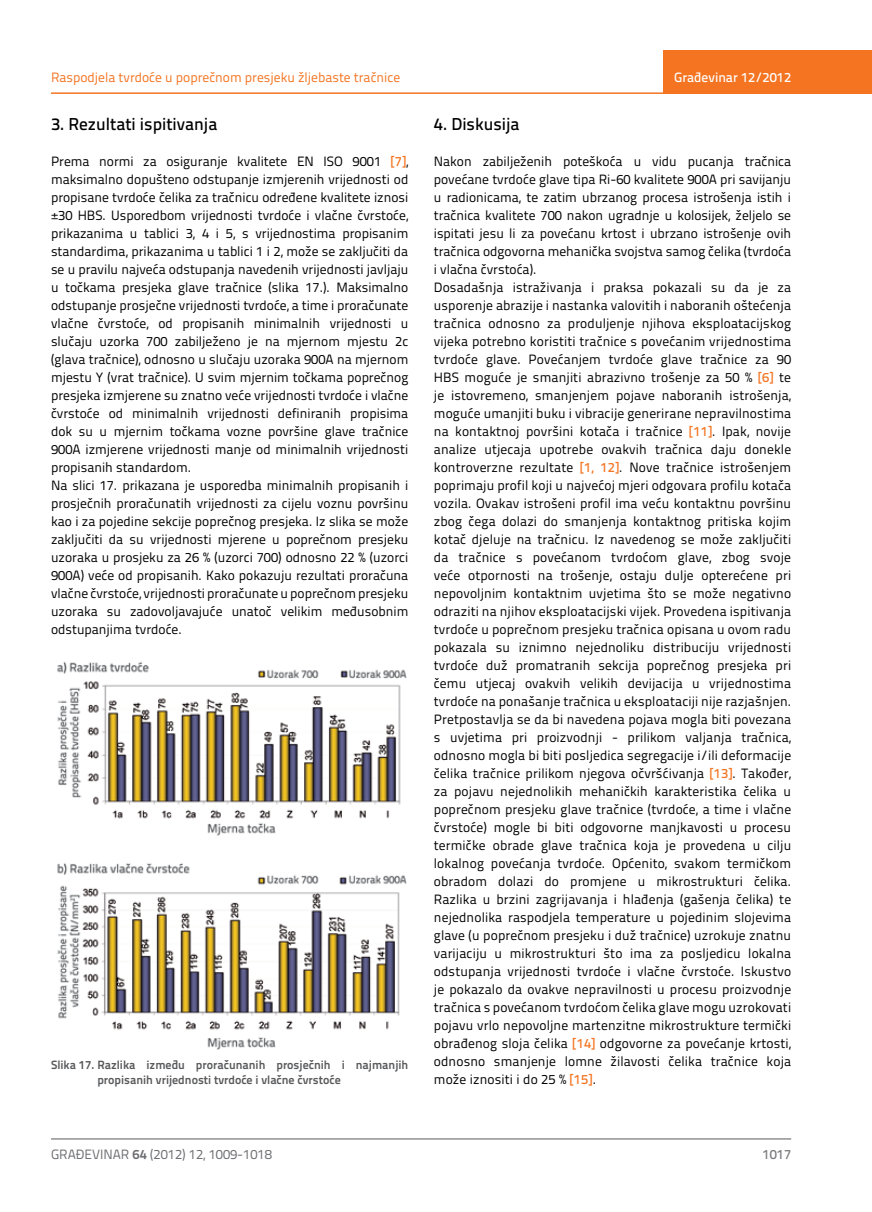
<style>
.page{position:relative;width:872px;height:1212px;background:#fff}
.page>*{position:absolute;margin:0;border:0;box-sizing:border-box;transform-origin:0 0}
.t1{font:500 17.25px "Titillium Text 22 L";color:#000}
.t2{font:13.5px/18px "Titillium Text 22 L";letter-spacing:.01em;color:#000}
.t3{font:13.5px "Titillium Text 22 L";color:#f47421}
.t4{font:13.5px "Titillium Text 22 L";color:#6d6e71}
.t5{font:500 13.5px "Titillium Text 22 L";color:#fff}
.t6{font:500 13.5px "Titillium Text 22 L";color:#797a7d}
.t7{font:700 12px/15px "Titillium Text 22 L";color:#58595b}
.s1{font-weight:500;color:#f47421}
.s2{font-weight:700}
</style>
<div class="page">
<hr style="left:51px;top:92px;width:821px;height:2px;background:#f47421">
<div style="left:663px;top:50px;width:209px;height:44px;background:#f47421"></div>
<hr style="left:51px;top:1139px;width:740px;height:1px;background:#58595b">
<img style="left:57px;top:661px;width:350px;height:388px">
<p class="t3" style="left:51px;top:68px;width:351px">Raspodjela tvrdoće u poprečnom presjeku žljebaste tračnice</p>
<p class="t1" style="left:51px;top:110px;width:168px">3. Rezultati ispitivanja</p>
<p class="t2" style="left:51px;top:151px;width:359px">Prema normi za osiguranje kvalitete EN ISO 9001 <span class="s1">[7]</span>, maksimalno dopušteno odstupanje izmjerenih vrijednosti od propisane tvrdoće čelika za tračnicu određene kvalitete iznosi ±30 HBS. Usporedbom vrijednosti tvrdoće i vlačne čvrstoće, prikazanima u tablici 3, 4 i 5, s vrijednostima propisanim standardima, prikazanima u tablici 1 i 2, može se zaključiti da se u pravilu najveća odstupanja navedenih vrijednosti javljaju u točkama presjeka glave tračnice (slika 17.). Maksimalno odstupanje prosječne vrijednosti tvrdoće, a time i proračunate vlačne čvrstoće, od propisanih minimalnih vrijednosti u slučaju uzorka 700 zabilježeno je na mjernom mjestu 2c (glava tračnice), odnosno u slučaju uzoraka 900A na mjernom mjestu Y (vrat tračnice). U svim mjernim točkama poprečnog presjeka izmjerene su znatno veće vrijednosti tvrdoće i vlačne čvrstoće od minimalnih vrijednosti definiranih propisima dok su u mjernim točkama vozne površine glave tračnice 900A izmjerene vrijednosti manje od minimalnih vrijednosti propisanih standardom.<br>Na slici 17. prikazana je usporedba minimalnih propisanih i prosječnih proračunatih vrijednosti za cijelu voznu površinu kao i za pojedine sekcije poprečnog presjeka. Iz slika se može zaključiti da su vrijednosti mjerene u poprečnom presjeku uzoraka u prosjeku za 26 % (uzorci 700) odnosno 22 % (uzorci 900A) veće od propisanih. Kako pokazuju rezultati proračuna vlačne čvrstoće, vrijednosti proračunate u poprečnom presjeku uzoraka su zadovoljavajuće unatoč velikim međusobnim odstupanjima tvrdoće.</p>
<p class="t7" style="left:97px;top:1056px;width:312px;text-indent:-46px">Slika 17. Razlika između proračunanih prosječnih i najmanjih propisanih vrijednosti tvrdoće i vlačne čvrstoće</p>
<p class="t5" style="left:674px;top:67px;width:118px">Građevinar 12/2012</p>
<p class="t1" style="left:434px;top:110px;width:87px">4. Diskusija</p>
<p class="t2" style="left:434px;top:151px;width:359px">Nakon zabilježenih poteškoća u vidu pucanja tračnica povećane tvrdoće glave tipa Ri-60 kvalitete 900A pri savijanju u radionicama, te zatim ubrzanog procesa istrošenja istih i tračnica kvalitete 700 nakon ugradnje u kolosijek, željelo se ispitati jesu li za povećanu krtost i ubrzano istrošenje ovih tračnica odgovorna mehanička svojstva samog čelika (tvrdoća i vlačna čvrstoća).<br>Dosadašnja istraživanja i praksa pokazali su da je za usporenje abrazije i nastanka valovitih i naboranih oštećenja tračnica odnosno za produljenje njihova eksploatacijskog vijeka potrebno koristiti tračnice s povećanim vrijednostima tvrdoće glave. Povećanjem tvrdoće glave tračnice za 90<br>HBS moguće je smanjiti abrazivno trošenje za 50 % <span class="s1">[6]</span> te je istovremeno, smanjenjem pojave naboranih istrošenja, moguće umanjiti buku i vibracije generirane nepravilnostima na kontaktnoj površini kotača i tračnice <span class="s1">[11]</span>. Ipak, novije analize utjecaja upotrebe ovakvih tračnica daju donekle kontroverzne rezultate <span class="s1">[1, 12]</span>. Nove tračnice istrošenjem poprimaju profil koji u najvećoj mjeri odgovara profilu kotača vozila. Ovakav istrošeni profil ima veću kontaktnu površinu zbog čega dolazi do smanjenja kontaktnog pritiska kojim kotač djeluje na tračnicu. Iz navedenog se može zaključiti da tračnice s povećanom tvrdoćom glave, zbog svoje veće otpornosti na trošenje, ostaju dulje opterećene pri nepovoljnim kontaktnim uvjetima što se može negativno odraziti na njihov eksploatacijski vijek. Provedena ispitivanja tvrdoće u poprečnom presjeku tračnica opisana u ovom radu pokazala su iznimno nejednoliku distribuciju vrijednosti tvrdoće duž promatranih sekcija poprečnog presjeka pri čemu utjecaj ovakvih velikih devijacija u vrijednostima tvrdoće na ponašanje tračnica u eksploataciji nije razjašnjen.<br>Pretpostavlja se da bi navedena pojava mogla biti povezana s uvjetima pri proizvodnji - prilikom valjanja tračnica, odnosno mogla bi biti posljedica segregacije i/ili deformacije čelika tračnice prilikom njegova očvršćivanja <span class="s1">[13]</span>. Također, za pojavu nejednolikih mehaničkih karakteristika čelika u poprečnom presjeku glave tračnice (tvrdoće, a time i vlačne čvrstoće) mogle bi biti odgovorne manjkavosti u procesu termičke obrade glave tračnica koja je provedena u cilju lokalnog povećanja tvrdoće. Općenito, svakom termičkom obradom dolazi do promjene u mikrostrukturi čelika.<br>Razlika u brzini zagrijavanja i hlađenja (gašenja čelika) te nejednolika raspodjela temperature u pojedinim slojevima glave (u poprečnom presjeku i duž tračnice) uzrokuje znatnu varijaciju u mikrostrukturi što ima za posljedicu lokalna odstupanja vrijednosti tvrdoće i vlačne čvrstoće. Iskustvo je pokazalo da ovakve nepravilnosti u procesu proizvodnje tračnica s povećanom tvrdoćom čelika glave mogu uzrokovati pojavu vrlo nepovoljne martenzitne mikrostrukture termički obrađenog sloja čelika <span class="s1">[14]</span> odgovorne za povećanje krtosti, odnosno smanjenje lomne žilavosti čelika tračnice koja može iznositi i do 25 % <span class="s1">[15]</span>.</p>
<p class="t4" style="left:51px;top:1144px;width:222px">GRAĐEVINAR <span class="s2">64</span> (2012) 12, 1009-1018</p>
<p class="t6" style="left:762px;top:1144px;width:30px">1017</p>
</div>
